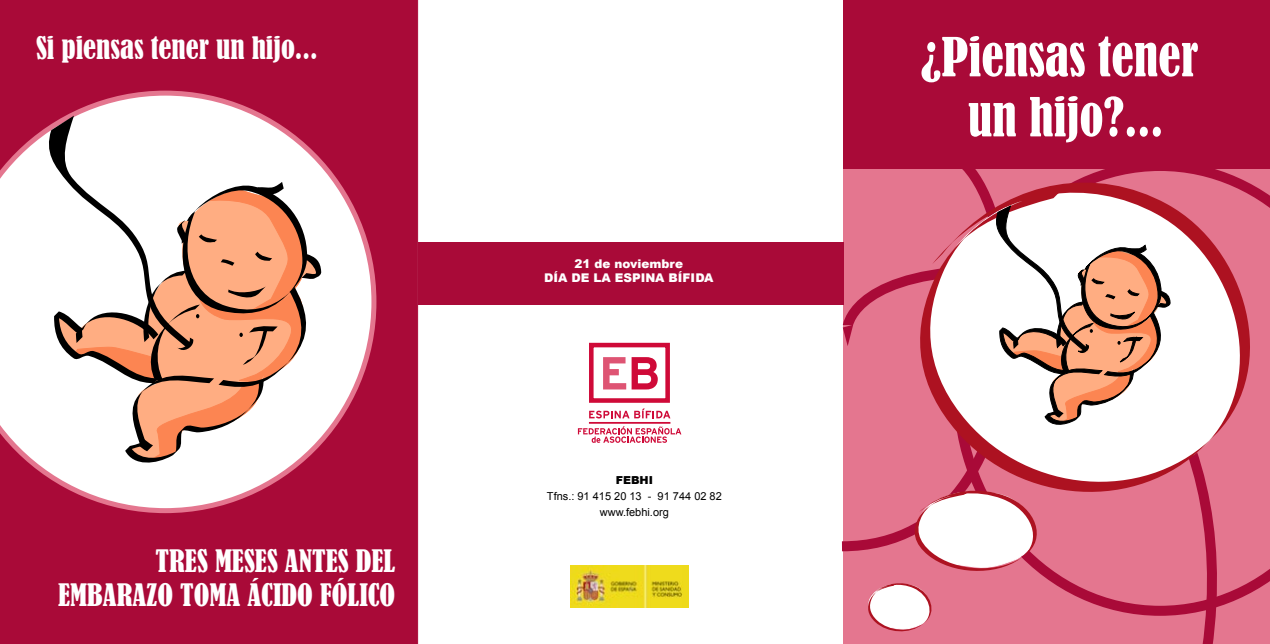
<style>
.page{position:relative;width:1270px;height:644px;background:#fff}
.page>*{position:absolute;margin:0;border:0;box-sizing:border-box;transform-origin:0 0}
.t1{font:condensed 50px "Bernard";color:#fff}
.t2{font:condensed 29px "Bernard";color:#fff}
.t3{font:900 12px "Arial";color:#fff}
.t4{font:11px "Arial";color:#000}
.t5{font:900 11px "Arial";color:#000}
</style>
<div class="page">
<div style="left:0;top:0;width:417px;height:643px;background:#a90a38"></div>
<div style="left:843px;top:0;width:427px;height:169px;background:#a90a38"></div>
<div style="left:843px;top:556px;width:406px;height:87px;background:#e4768f"></div>
<svg style="left:832px;top:169px;width:78px;height:387px;background:#e5859b"></svg>
<svg style="left:1048px;top:513px;width:222px;height:107px;background:#db6682"></svg>
<svg style="left:0;top:91px;width:376px;height:422px"></svg>
<svg style="left:44px;top:115px;width:147px;height:232px"></svg>
<svg style="left:54px;top:182px;width:272px;height:284px"></svg>
<svg style="left:866px;top:486px;width:182px;height:148px"></svg>
<svg style="left:910px;top:169px;width:360px;height:344px;fill:#e4768f"></svg>
<svg style="left:993px;top:204px;width:180px;height:223px"></svg>
<div style="left:418px;top:243px;width:425px;height:62px;background:#a90a38"></div>
<svg style="left:603px;top:357px;width:23px;height:32px"></svg>
<svg style="left:632px;top:357px;width:26px;height:32px"></svg>
<div style="left:589px;top:343px;width:81px;height:59px;border:5px solid #cf0a38"></div>
<hr style="left:589px;top:422px;width:81px;height:1px;background:#cf0a38">
<svg style="left:589px;top:408px;width:81px;height:10px"></svg>
<svg style="left:578px;top:426px;width:103px;height:16px"></svg>
<img style="left:571px;top:565px;width:118px;height:42px">
<p class="t2" style="left:36px;top:31px;width:283px">Si piensas tener un hijo...</p>
<p class="t1" style="left:920px;top:28px;width:279px">¿Piensas tener</p>
<p class="t1" style="left:968px;top:88px;width:197px">un hijo?...</p>
<p class="t3" style="left:575px;top:254px;width:110px">21 de noviembre</p>
<p class="t3" style="left:544px;top:269px;width:171px">DÍA DE LA ESPINA BÍFIDA</p>
<p class="t2" style="left:156px;top:543px;width:241px">TRES MESES ANTES DEL</p>
<p class="t2" style="left:58px;top:578px;width:339px">EMBARAZO TOMA ÁCIDO FÓLICO</p>
<p class="t5" style="left:616px;top:471px;width:39px">FEBHI</p>
<p class="t4" style="left:547px;top:488px;width:176px">Tfns.: 91 415 20 13 - 91 744 02 82</p>
<p class="t4" style="left:600px;top:504px;width:71px">www.febhi.org</p>
</div>
